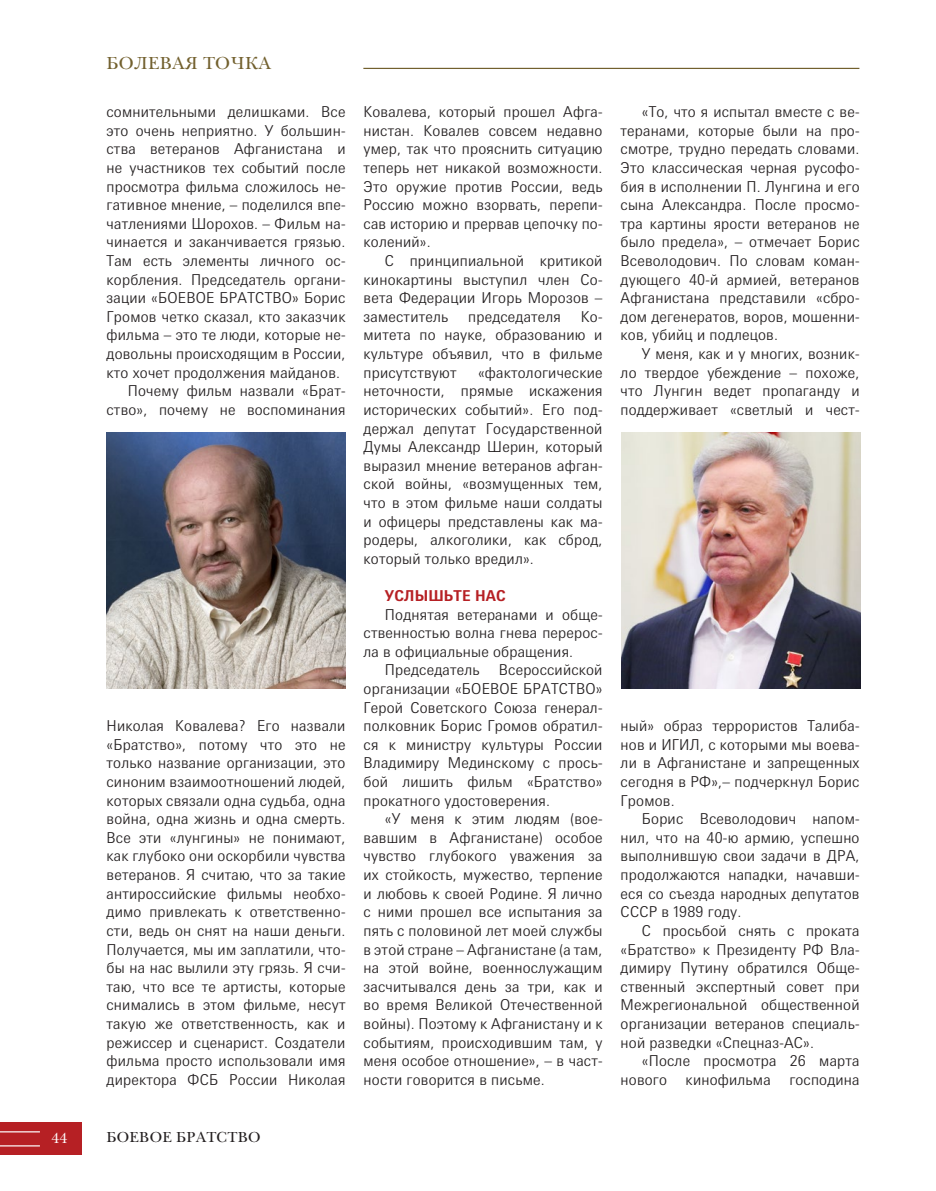
<style>
.page{position:relative;width:936px;height:1191px;background:#fff}
.page>*{position:absolute;margin:0;border:0;box-sizing:border-box;transform-origin:0 0}
.t1{font:18px "New Baskerville C";letter-spacing:.03em;color:#72602e}
.t2{font:300 15px/18.6px "Messe Univers";letter-spacing:.01em;color:#231f20;text-align:justify}
.t3{font:15px "New Baskerville C";letter-spacing:.025em;color:#231f20}
.t4{font:700 15px "Messe Univers";letter-spacing:.01em;color:#b62024}
.t5{font:15px "New Baskerville C";color:#fff}
</style>
<div class="page">
<div style="left:0;top:1122px;width:82px;height:32px;background:#b62024"></div>
<hr style="left:0;top:1131px;width:40px;height:1px;background:#fff">
<hr style="left:0;top:1145px;width:40px;height:1px;background:#fff">
<hr style="left:363px;top:68px;width:496px;height:1px;background:#72602e">
<img style="left:106px;top:432px;width:239px;height:256px">
<img style="left:621px;top:432px;width:239px;height:256px">
<p class="t1" style="left:106px;top:52px;width:166px">БОЛЕВАЯ ТОЧКА</p>
<p class="t2" style="left:106px;top:102px;width:240px">сомнительными делишками. Все</p>
<p class="t2" style="left:106px;top:121px;width:240px">это очень неприятно. У большин-</p>
<p class="t2" style="left:106px;top:139px;width:240px">ства ветеранов Афганистана и</p>
<p class="t2" style="left:106px;top:158px;width:240px">не участников тех событий после</p>
<p class="t2" style="left:106px;top:177px;width:240px">просмотра фильма сложилось не-</p>
<p class="t2" style="left:106px;top:195px;width:240px">гативное мнение, – поделился впе-</p>
<p class="t2" style="left:106px;top:214px;width:240px">чатлениями Шорохов. – Фильм на-</p>
<p class="t2" style="left:106px;top:232px;width:240px">чинается и заканчивается грязью.</p>
<p class="t2" style="left:106px;top:251px;width:239px">Там есть элементы личного ос-</p>
<p class="t2" style="left:106px;top:270px;width:240px">корбления. Председатель органи-</p>
<p class="t2" style="left:106px;top:288px;width:240px">зации «БОЕВОЕ БРАТСТВО» Борис</p>
<p class="t2" style="left:106px;top:307px;width:240px">Громов четко сказал, кто заказчик</p>
<p class="t2" style="left:106px;top:325px;width:240px">фильма – это те люди, которые не-</p>
<p class="t2" style="left:106px;top:344px;width:240px">довольны происходящим в России,</p>
<p class="t2" style="left:106px;top:363px;width:235px">кто хочет продолжения майданов.</p>
<p class="t2" style="left:128px;top:381px;width:219px">Почему фильм назвали «Брат-</p>
<p class="t2" style="left:106px;top:400px;width:240px">ство», почему не воспоминания</p>
<p class="t2" style="left:106px;top:716px;width:240px">Николая Ковалева? Его назвали «Братство», потому что это не только название организации, это синоним взаимоотношений людей, которых связали одна судьба, одна война, одна жизнь и одна смерть.<br>Все эти «лунгины» не понимают, как глубоко они оскорбили чувства ветеранов. Я считаю, что за такие антироссийские фильмы необхо&shy;димо привлекать к ответственно&shy;сти, ведь он снят на наши деньги.<br>Получается, мы им заплатили, что&shy;бы на нас вылили эту грязь. Я счи&shy;таю, что все те артисты, которые снимались в этом фильме, несут такую же ответственность, как и режиссер и сценарист. Создатели фильма просто использовали имя директора ФСБ России Николая</p>
<p class="t5" style="left:51px;top:1129px;width:17px">44</p>
<p class="t3" style="left:106px;top:1127px;width:156px">БОЕВОЕ БРАТСТВО</p>
<p class="t2" style="left:363px;top:102px;width:240px">Ковалева, который прошел Афга&shy;нистан. Ковалев совсем недавно умер, так что прояснить ситуацию теперь нет никакой возможности.<br>Это оружие против России, ведь Россию можно взорвать, перепи&shy;сав историю и прервав цепочку по&shy;колений».</p>
<p class="t2" style="left:363px;top:251px;width:240px;text-indent:21px">С принципиальной критикой кинокартины выступил член Со&shy;вета Федерации Игорь Морозов – заместитель</p>
<p class="t2" style="left:363px;top:307px;width:240px;text-indent:217px">Ко&shy;митета по науке, образованию и культуре объявил, что в фильме присутствуют</p>
<p class="t2" style="left:468px;top:307px;width:94px">председателя</p>
<p class="t2" style="left:363px;top:363px;width:240px;text-indent:114px">«фактологические неточности, прямые искажения исторических событий». Его под&shy;держал депутат Государственной Думы Александр Шерин, который выразил мнение ветеранов афган&shy;ской войны, «возмущенных тем, что в этом фильме наши солдаты и офицеры представлены как ма&shy;родеры, алкоголики, как сброд, который только вредил».</p>
<p class="t4" style="left:385px;top:586px;width:122px">УСЛЫШЬТЕ НАС</p>
<p class="t2" style="left:385px;top:604px;width:219px">Поднятая ветеранами и обще-</p>
<p class="t2" style="left:363px;top:623px;width:240px">ственностью волна гнева перерос-</p>
<p class="t2" style="left:363px;top:642px;width:211px">ла в официальные обращения.</p>
<p class="t2" style="left:385px;top:660px;width:96px">Председатель</p>
<p class="t2" style="left:363px;top:660px;width:240px;text-indent:135px">Всероссийской организации «БОЕВОЕ БРАТСТВО» Герой Советского Союза генерал&shy;полковник Борис Громов обратил&shy;ся к министру культуры России Владимиру Мединскому с прось&shy;бой лишить фильм «Братство» прокатного удостоверения.</p>
<p class="t2" style="left:363px;top:809px;width:240px;text-indent:21px">«У меня к этим людям (вое&shy;вавшим в Афганистане) особое чувство глубокого уважения за их стойкость, мужество, терпение и любовь к своей Родине. Я лично с ними прошел все испытания за пять с половиной лет моей службы в этой стране – Афганистане (а там, на этой войне, военнослужащим засчитывался день за три, как и во время Великой Отечественной войны). Поэтому к Афганистану и к событиям, происходившим там, у меня особое отношение», – в част&shy;ности говорится в письме.</p>
<p class="t2" style="left:620px;top:102px;width:240px;text-indent:21px">«То, что я испытал вместе с ве&shy;теранами, которые были на про&shy;смотре, трудно передать словами.<br>Это классическая черная русофо&shy;бия в исполнении П. Лунгина и его сына Александра. После просмо&shy;тра картины ярости ветеранов не было предела», – отмечает Борис Всеволодович. По словам коман&shy;дующего 40-й армией, ветеранов Афганистана представили «сбро&shy;дом дегенератов, воров, мошенни&shy;ков, убийц и подлецов.</p>
<p class="t2" style="left:620px;top:344px;width:240px;text-indent:21px">У меня, как и у многих, возник&shy;ло твердое убеждение – похоже, что Лунгин ведет пропаганду и поддерживает «светлый и чест-</p>
<p class="t2" style="left:620px;top:716px;width:240px">ный» образ террористов Талиба&shy;нов и ИГИЛ, с которыми мы воева&shy;ли в Афганистане и запрещенных сегодня в РФ»,– подчеркнул Борис Громов.</p>
<p class="t2" style="left:620px;top:809px;width:240px;text-indent:21px">Борис Всеволодович напом&shy;нил, что на 40-ю армию, успешно выполнившую свои задачи в ДРА, продолжаются нападки, начавши&shy;еся со съезда народных депутатов СССР в 1989 году.</p>
<p class="t2" style="left:620px;top:921px;width:240px;text-indent:21px">С просьбой снять с проката «Братство» к Президенту РФ Вла&shy;димиру Путину обратился Обще&shy;ственный экспертный совет при Межрегиональной общественной организации ветеранов специаль&shy;ной разведки «Спецназ-АС».</p>
<p class="t2" style="left:620px;top:1051px;width:240px;text-align:right">«После просмотра 26 марта нового кинофильма господина</p>
</div>
